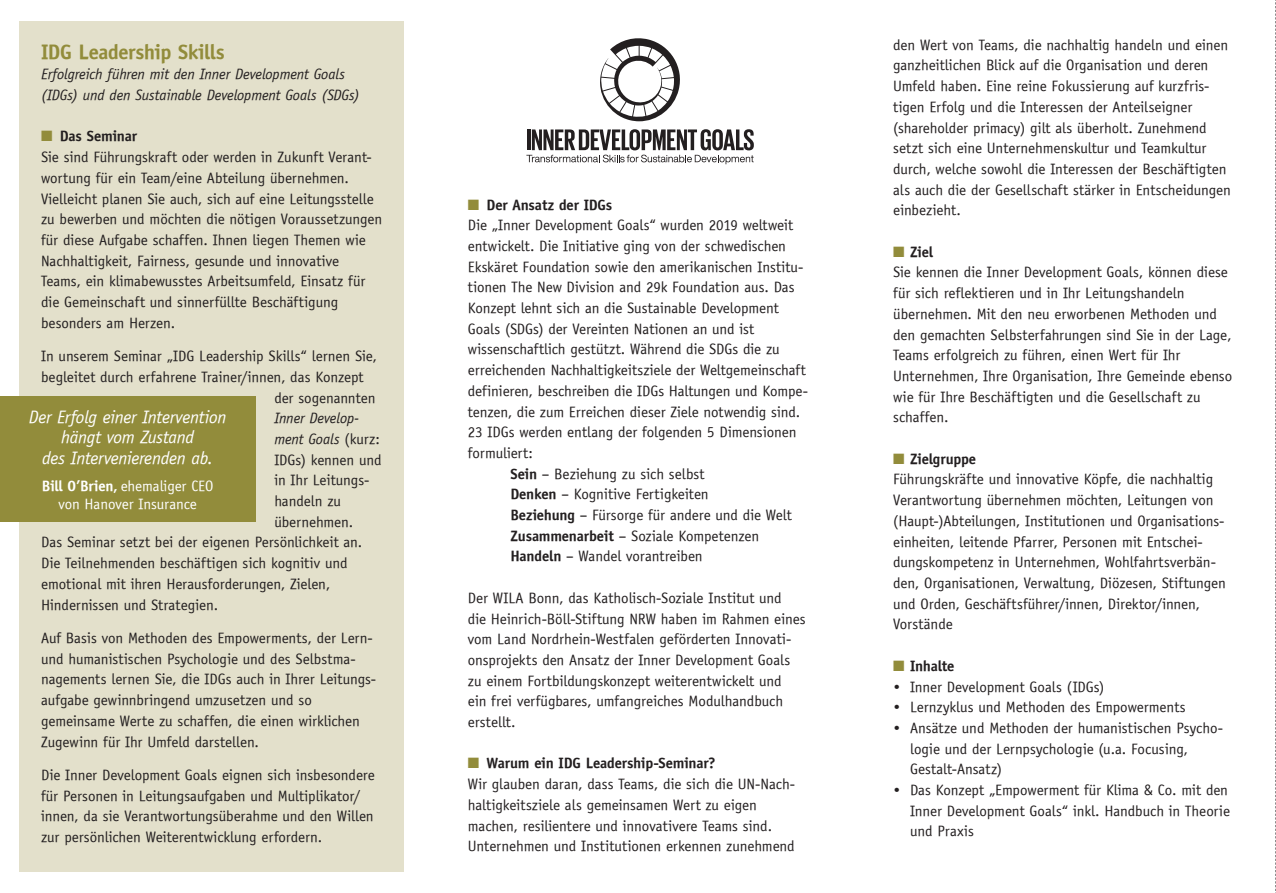
<style>
.page{position:relative;width:1276px;height:893px;background:#fff}
.page>*{position:absolute;margin:0;border:0;box-sizing:border-box;transform-origin:0 0}
.t1{font:21px "Officina Sans ITCTT Bold";letter-spacing:-.02em;color:#928c3b}
.t2{font:italic 18px/20.7px "Officina Sans ITCTT Book";letter-spacing:-.015em;color:#fff;text-align:center}
.t3{font:15px/20.7px "Officina Sans ITCTT Book";letter-spacing:-.005em;color:#231f20}
.t4{font:italic 15px/20.7px "Officina Sans ITCTT Book";letter-spacing:-.01em;color:#231f20}
.t5{font:15px "Officina Sans ITCTT Bold";letter-spacing:-.01em;color:#231f20}
.t6{font:15px/18px "Officina Sans ITCTT Book";letter-spacing:-.005em;color:#fff;text-align:center}
.s1{color:#928c3b}
.s2{font-style:normal}
.s3{font-family:"Officina Sans ITCTT Bold"}
</style>
<div class="page">
<svg style="left:1275px;top:0;width:1px;height:893px"></svg>
<div style="left:20px;top:21px;width:384px;height:851px;background:#e3e0cb"></div>
<div style="left:0;top:396px;width:255px;height:125px;background:#928c3b"></div>
<svg style="left:600px;top:38px;width:80px;height:83px"></svg>
<svg style="left:526px;top:129px;width:228px;height:35px"></svg>
<h1 class="t1" style="left:41px;top:38px;width:185px">IDG Leadership Skills</h1>
<p class="t4" style="left:41px;top:64px;width:320px">Erfolgreich führen mit den Inner Development Goals (IDGs) und den Sustainable Development Goals (SDGs)</p>
<p class="t5" style="left:41px;top:127px;width:97px"><span class="s1">■</span> Das Seminar</p>
<p class="t3" style="left:41px;top:147px;width:343px">Sie sind Führungskraft oder werden in Zukunft Verant&shy;wortung für ein Team/eine Abteilung übernehmen.<br>Vielleicht planen Sie auch, sich auf eine Leitungsstelle zu bewerben und möchten die nötigen Voraussetzungen für diese Aufgabe schaffen. Ihnen liegen Themen wie Nachhaltigkeit, Fairness, gesunde und innovative Teams, ein klimabewusstes Arbeitsumfeld, Einsatz für die Gemeinschaft und sinnerfüllte Beschäftigung besonders am Herzen.</p>
<p class="t3" style="left:41px;top:346px;width:337px">In unserem Seminar „IDG Leadership Skills“ lernen Sie,</p>
<p class="t3" style="left:41px;top:366px;width:324px">begleitet durch erfahrene Trainer/innen, das Konzept</p>
<p class="t3" style="left:274px;top:387px;width:103px">der sogenannten</p>
<p class="t4" style="left:274px;top:408px;width:86px">Inner Develop-</p>
<p class="t4" style="left:274px;top:428px;width:107px">ment Goals <span class="s2">(kurz:</span></p>
<p class="t3" style="left:274px;top:449px;width:109px">IDGs) kennen und</p>
<p class="t3" style="left:274px;top:470px;width:97px">in Ihr Leitungs-</p>
<p class="t3" style="left:274px;top:491px;width:68px">handeln zu</p>
<p class="t3" style="left:274px;top:511px;width:80px">übernehmen.</p>
<p class="t3" style="left:41px;top:532px;width:323px">Das Seminar setzt bei der eigenen Persönlichkeit an.</p>
<p class="t3" style="left:41px;top:553px;width:308px">Die Teilnehmenden beschäftigen sich kognitiv und</p>
<p class="t3" style="left:41px;top:573px;width:290px">emotional mit ihren Herausforderungen, Zielen,</p>
<p class="t3" style="left:41px;top:594px;width:178px">Hindernissen und Strategien.</p>
<p class="t3" style="left:41px;top:627px;width:336px">Auf Basis von Methoden des Empowerments, der Lern&shy;und humanistischen Psychologie und des Selbstma&shy;nagements lernen Sie, die IDGs auch in Ihrer Leitungs&shy;aufgabe gewinnbringend umzusetzen und so gemeinsame Werte zu schaffen, die einen wirklichen Zugewinn für Ihr Umfeld darstellen.</p>
<p class="t3" style="left:41px;top:764px;width:335px">Die Inner Development Goals eignen sich insbesondere für Personen in Leitungsaufgaben und Multiplikator/ innen, da sie Verantwortungsüberahme und den Willen zur persönlichen Weiterentwicklung erfordern.</p>
<p class="t2" style="left:29px;top:406px;width:199px">Der Erfolg einer Intervention hängt vom Zustand<br>des Intervenierenden ab.</p>
<p class="t6" style="left:42px;top:476px;width:173px"><span class="s3">Bill O’Brien,</span> ehemaliger CEO von Hanover Insurance</p>
<p class="t5" style="left:468px;top:195px;width:146px"><span class="s1">■</span> Der Ansatz der IDGs</p>
<p class="t3" style="left:468px;top:215px;width:327px">Die „Inner Development Goals“ wurden 2019 weltweit</p>
<p class="t3" style="left:468px;top:235px;width:320px">entwickelt. Die Initiative ging von der schwedischen</p>
<p class="t3" style="left:468px;top:256px;width:337px">Ekskäret Foundation sowie den amerikanischen Institu-</p>
<p class="t3" style="left:468px;top:277px;width:328px">tionen The New Division and 29k Foundation aus. Das</p>
<p class="t3" style="left:468px;top:297px;width:312px">Konzept lehnt sich an die Sustainable Development</p>
<p class="t3" style="left:468px;top:318px;width:288px">Goals (SDGs) der Vereinten Nationen an und ist</p>
<p class="t3" style="left:468px;top:339px;width:313px">wissenschaftlich gestützt. Während die SDGs die zu</p>
<p class="t3" style="left:468px;top:360px;width:339px">erreichenden Nachhaltigkeitsziele der Weltgemeinschaft</p>
<p class="t3" style="left:468px;top:380px;width:342px">definieren, beschreiben die IDGs Haltungen und Kompe-</p>
<p class="t3" style="left:468px;top:401px;width:334px">tenzen, die zum Erreichen dieser Ziele notwendig sind.</p>
<p class="t3" style="left:468px;top:422px;width:330px">23 IDGs werden entlang der folgenden 5 Dimensionen</p>
<p class="t3" style="left:468px;top:442px;width:67px">formuliert:</p>
<p class="t3" style="left:510px;top:463px;width:196px"><span class="s3">Sein</span> – Beziehung zu sich selbst</p>
<p class="t3" style="left:510px;top:484px;width:200px"><span class="s3">Denken</span> – Kognitive Fertigkeiten</p>
<p class="t3" style="left:510px;top:504px;width:283px"><span class="s3">Beziehung</span> – Fürsorge für andere und die Welt</p>
<p class="t3" style="left:510px;top:525px;width:250px"><span class="s3">Zusammenarbeit</span> – Soziale Kompetenzen</p>
<p class="t3" style="left:510px;top:546px;width:194px"><span class="s3">Handeln</span> – Wandel vorantreiben</p>
<p class="t3" style="left:468px;top:587px;width:339px">Der WILA Bonn, das Katholisch-Soziale Institut und<br>die Heinrich-Böll-Stiftung NRW haben im Rahmen eines vom Land Nordrhein-Westfalen geförderten Innovati&shy;onsprojekts den Ansatz der Inner Development Goals zu einem Fortbildungskonzept weiterentwickelt und<br>ein frei verfügbares, umfangreiches Modulhandbuch erstellt.</p>
<p class="t5" style="left:468px;top:754px;width:249px"><span class="s1">■</span> Warum ein IDG Leadership-Seminar?</p>
<p class="t3" style="left:468px;top:774px;width:329px">Wir glauben daran, dass Teams, die sich die UN-Nach&shy;haltigkeitsziele als gemeinsamen Wert zu eigen machen, resilientere und innovativere Teams sind.<br>Unternehmen und Institutionen erkennen zunehmend</p>
<p class="t3" style="left:893px;top:34px;width:339px">den Wert von Teams, die nachhaltig handeln und einen ganzheitlichen Blick auf die Organisation und deren Umfeld haben. Eine reine Fokussierung auf kurzfris&shy;tigen Erfolg und die Interessen der Anteilseigner (shareholder primacy) gilt als überholt. Zunehmend setzt sich eine Unternehmenskultur und Teamkultur durch, welche sowohl die Interessen der Beschäftigten als auch die der Gesellschaft stärker in Entscheidungen einbezieht.</p>
<p class="t5" style="left:893px;top:242px;width:41px"><span class="s1">■</span> Ziel</p>
<p class="t3" style="left:893px;top:262px;width:341px">Sie kennen die Inner Development Goals, können diese für sich reflektieren und in Ihr Leitungshandeln übernehmen. Mit den neu erworbenen Methoden und den gemachten Selbsterfahrungen sind Sie in der Lage, Teams erfolgreich zu führen, einen Wert für Ihr Unternehmen, Ihre Organisation, Ihre Gemeinde ebenso wie für Ihre Beschäftigten und die Gesellschaft zu schaffen.</p>
<p class="t5" style="left:893px;top:449px;width:84px"><span class="s1">■</span> Zielgruppe</p>
<p class="t3" style="left:893px;top:469px;width:334px">Führungskräfte und innovative Köpfe, die nachhaltig Verantwortung übernehmen möchten, Leitungen von (Haupt-)Abteilungen, Institutionen und Organisations&shy;einheiten, leitende Pfarrer, Personen mit Entschei&shy;dungskompetenz in Unternehmen, Wohlfahrtsverbän&shy;den, Organisationen, Verwaltung, Diözesen, Stiftungen und Orden, Geschäftsführer/innen, Direktor/innen, Vorstände</p>
<p class="t5" style="left:893px;top:656px;width:63px"><span class="s1">■</span> Inhalte</p>
<p class="t3" style="left:893px;top:676px;width:213px">• Inner Development Goals (IDGs)</p>
<p class="t3" style="left:893px;top:697px;width:294px">• Lernzyklus und Methoden des Empowerments</p>
<p class="t3" style="left:910px;top:717px;width:314px;text-indent:-17px">• Ansätze und Methoden der humanistischen Psycho&shy;logie und der Lernpsychologie (u.a. Focusing,<br>Gestalt-Ansatz)</p>
<p class="t3" style="left:910px;top:779px;width:321px;text-indent:-17px">• Das Konzept „Empowerment für Klima &amp; Co. mit den<br>Inner Development Goals“ inkl. Handbuch in Theorie und Praxis</p>
</div>
